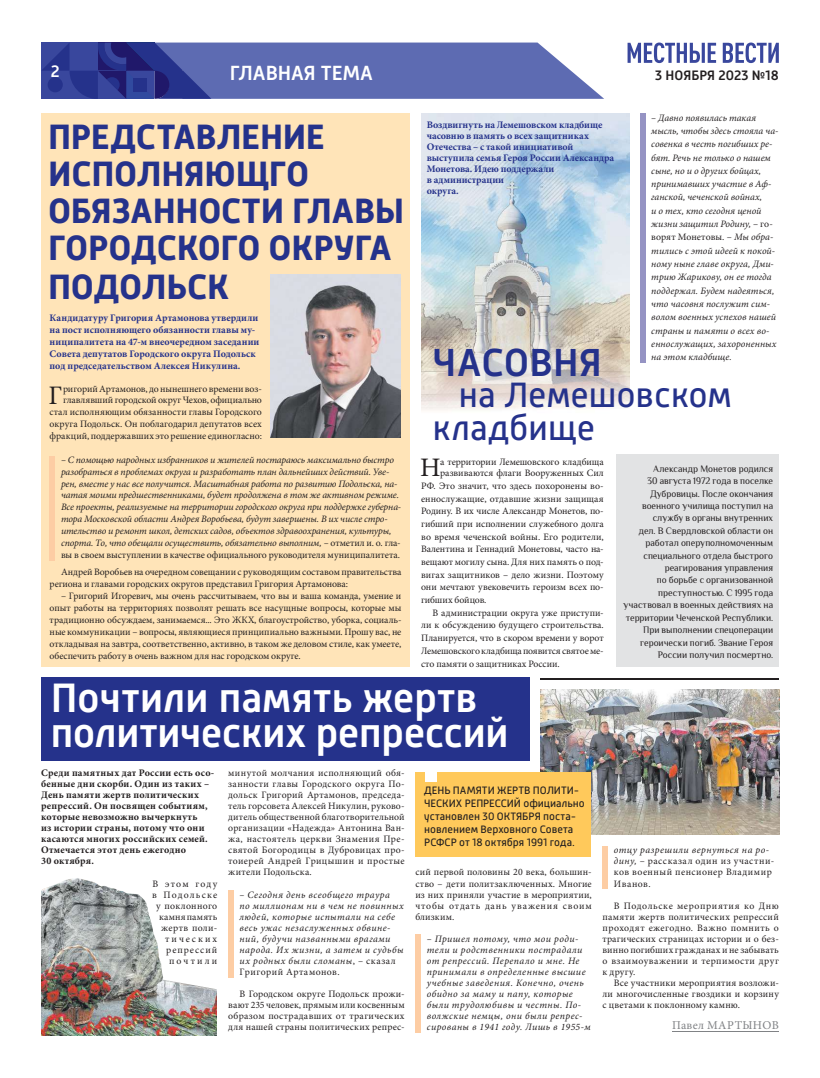
<style>
.page{position:relative;width:820px;height:1078px;background:#fff}
.page>*{position:absolute;margin:0;border:0;box-sizing:border-box;transform-origin:0 0}
.t1{font:500 42px/35px "Russia";letter-spacing:-.01em;color:#fff}
.t2{font:500 40px "Russia";letter-spacing:.01em;color:#25328b}
.t3{font:700 36px/37.3px "Russia";letter-spacing:-.01em;color:#25328b}
.t4{font:36px/33px "Russia";letter-spacing:-.01em;color:#25328b}
.t5{font:26.7px "Minion Pro";color:#231f20}
.t6{font:500 21px "Russia";color:#fff}
.t7{font:500 17px "Russia";color:#fff}
.t8{font:500 14px "Russia";color:#231f20}
.t9{font:12px "Minion Pro";letter-spacing:.03em;color:#808285}
.t10{font:11px/13px "Russia";color:#231f20}
.t11{font:700 10px/11px "Minion Pro";color:#25328b}
.t12{font:700 10px/11.1px "Minion Pro";letter-spacing:.03em;color:#231f20}
.t13{font:9.8px/11.1px "Minion Pro";letter-spacing:.005em;color:#231f20;text-align:justify}
.t14{font:italic 9.8px/13.3px "Minion Pro";color:#231f20}
.t15{font:italic 9.8px/11.1px "Minion Pro";letter-spacing:.045em;color:#231f20}
.t16{font:9.8px/12.4px "Philosopher";color:#231f20;text-align:right;scale:.95 1}
.t17{font:9.8px/11.1px "Minion Pro";letter-spacing:.055em;color:#231f20}
.t18{font:9.8px/11.1px "Minion Pro";letter-spacing:.1em;color:#231f20;text-align:right}
.s1{font-style:normal}
.s2{font-style:italic}
</style>
<div class="page">
<svg style="left:41px;top:43px;width:563px;height:56px;background:#5a66ad"></svg>
<svg style="left:722px;top:43px;width:56px;height:20px"></svg>
<svg style="left:627px;top:43px;width:88px;height:20px"></svg>
<img style="left:421px;top:113px;width:208px;height:297px">
<div style="left:41px;top:114px;width:369px;height:552px;background:#ffe4b8"></div>
<div style="left:50px;top:455px;width:5px;height:105px;background:#fdcda4"></div>
<div style="left:228px;top:890px;width:5px;height:87px;background:#fdcda4"></div>
<div style="left:415px;top:934px;width:5px;height:98px;background:#fdcda4"></div>
<div style="left:602px;top:846px;width:5px;height:42px;background:#fdcda4"></div>
<hr style="left:672px;top:1031px;width:106px;height:1px;background:#808285">
<img style="left:41px;top:878px;width:175px;height:157px">
<div style="left:41px;top:677px;width:488px;height:83px;background:#25328b"></div>
<img style="left:540px;top:689px;width:239px;height:145px">
<div style="left:415px;top:771px;width:175px;height:85px;background:#ffc95b"></div>
<div style="left:425px;top:771px;width:11px;height:10px;background:#fff"></div>
<hr style="left:540px;top:678px;width:238px;height:1px;background:#231f20">
<div style="left:616px;top:454px;width:162px;height:212px;background:#e2e3e4"></div>
<div style="left:640px;top:113px;width:5px;height:250px;background:#9593c3"></div>
<img style="left:270px;top:274px;width:130px;height:163px">
<h3 class="t7" style="left:51px;top:64px;width:10px">2</h3>
<h3 class="t8" style="left:655px;top:70px;width:125px">3 НОЯБРЯ 2023 №18</h3>
<h3 class="t6" style="left:230px;top:64px;width:144px">ГЛАВНАЯ ТЕМА</h3>
<h3 class="t3" style="left:48px;top:121px;width:357px">ПРЕДСТАВЛЕНИЕ<br>ИСПОЛНЯЮЩГО<br>ОБЯЗАННОСТИ ГЛАВЫ<br>ГОРОДСКОГО ОКРУГА<br>ПОДОЛЬСК</h3>
<p class="t11" style="left:50px;top:311px;width:211px;line-height:11.9px">Кандидатуру Григория Артамонова утвердили на пост исполняющего обязанности главы му&shy;ниципалитета на 47-м внеочередном заседании Совета депутатов Городского округа Подольск под председательством Алексея Никулина.</p>
<h3 class="t5" style="left:48px;top:379px;width:15px">Г</h3>
<p class="t13" style="left:50px;top:383px;width:214px;line-height:11.7px;text-align:right">ригорий Артамонов, до нынешнего времени воз&shy;главлявший городской округ Чехов, официально стал исполняющим обязанности главы Городского округа Подольск. Он поблагодарил депутатов всех фракций, поддержавших это решение единогласно:</p>
<p class="t14" style="left:61px;top:453px;width:341px;line-height:11.9px">– С помощью народных избранников и жителей постараюсь максимально быстро разобраться в проблемах округа и разработать план дальнейших действий. Уве&shy;рен, вместе у нас все получится. Масштабная работа по развитию Подольска, на&shy;чатая моими предшественниками, будет продолжена в том же активном режиме.<br>Все проекты, реализуемые на территории городского округа при поддержке губерна&shy;тора Московской области Андрея Воробьева, будут завершены. В их числе стро&shy;ительство и ремонт школ, детских садов, объектов здравоохранения, культуры, спорта. То, что обещали осуществить, обязательно выполним, – <span class="s1">отметил и. о. гла&shy;вы в своем выступлении в качестве официального руководителя муниципалитета.</span></p>
<p class="t13" style="left:50px;top:566px;width:353px;line-height:11.9px;text-indent:11px">Андрей Воробьев на очередном совещании с руководящим составом правительства региона и главами городских округов представил Григория Артамонова:</p>
<p class="t13" style="left:50px;top:589px;width:353px;line-height:11.9px;text-indent:11px">– Григорий Игоревич, мы очень рассчитываем, что вы и ваша команда, умение и опыт работы на территориях позволят решать все насущные вопросы, которые мы традиционно обсуждаем, занимаемся... Это ЖКХ, благоустройство, уборка, социаль&shy;ные коммуникации – вопросы, являющиеся принципиально важными. Прошу вас, не откладывая на завтра, соответственно, активно, в таком же деловом стиле, как умеете, обеспечить работу в очень важном для нас городском округе.</p>
<p class="t14" style="left:651px;top:110px;width:128px">– Давно появилась такая мысль, чтобы здесь стояла ча&shy;совенка в честь погибших ре&shy;бят. Речь не только о нашем сыне, но и о других бойцах, принимавших участие в Аф&shy;ганской, чеченской войнах,<br>и о тех, кто сегодня ценой жизни защитил Родину, <span class="s1">– го&shy;ворят Монетовы. –</span> Мы обра&shy;тились с этой идеей к покой&shy;ному ныне главе округа, Дми&shy;трию Жарикову, он ее тогда поддержал. Будем надеяться, что часовня послужит сим&shy;волом военных успехов нашей страны и памяти о всех во&shy;еннослужащих, захороненных на этом кладбище.</p>
<p class="t11" style="left:426px;top:119px;width:189px">Воздвигнуть на Лемешовском кладбище часовню в память о всех защитниках<br>Отечества – с такой инициативой выступила семья Героя России Александра<br>Монетова. Идею поддержали<br>в администрации<br>округа.</p>
<h2 class="t2" style="left:432px;top:345px;width:171px">ЧАСОВНЯ</h2>
<h3 class="t4" style="left:432px;top:381px;width:300px;text-indent:26px">на Лемешовском кладбище</h3>
<h3 class="t5" style="left:420px;top:451px;width:22px">Н</h3>
<p class="t13" style="left:440px;top:456px;width:165px">а территории Лемешовского кладбища развиваются флаги Вооруженных Сил</p>
<p class="t13" style="left:421px;top:479px;width:184px;line-height:12.7px">РФ. Это значит, что здесь похоронены во&shy;еннослужащие, отдавшие жизни защищая Родину. В их числе Александр Монетов, по&shy;гибший при исполнении служебного долга во время чеченской войны. Его родители, Валентина и Геннадий Монетовы, часто на&shy;вещают могилу сына. Для них память о под&shy;вигах защитников – дело жизни. Поэтому они мечтают увековечить героизм всех по&shy;гибших бойцов.</p>
<p class="t13" style="left:421px;top:606px;width:184px;line-height:12.7px;text-indent:11px">В администрации округа уже приступи&shy;ли к обсуждению будущего строительства.<br>Планируется, что в скором времени у ворот Лемешовского кладбища появится святое ме&shy;сто памяти о защитниках России.</p>
<p class="t16" style="left:623px;top:462px;width:159px">Александр Монетов родился<br>30 августа 1972 года в поселке<br>Дубровицы. После окончания военного училища поступил на службу в органы внутренних<br>дел. В Свердловской области он работал оперуполномоченным специального отдела быстрого реагирования управления<br>по борьбе с организованной преступностью. С 1995 года участвовал в военных действиях на территории Чеченской Республики.<br>При выполнении спецоперации героически погиб. Звание Героя<br>России получил посмертно.</p>
<h1 class="t1" style="left:50px;top:683px;width:460px">Почтили память жертв политических репрессий</h1>
<p class="t12" style="left:41px;top:766px;width:175px">Среди памятных дат России есть осо&shy;бенные дни скорби. Один из таких –<br>День памяти жертв политических репрессий. Он посвящен событиям, которые невозможно вычеркнуть<br>из истории страны, потому что они касаются многих российских семей.<br>Отмечается этот день ежегодно<br>30 октября.</p>
<p class="t18" style="left:152px;top:877px;width:67px">В этом году в Подольске у поклонного камня память жертв поли&shy;тических репрессий почтили</p>
<p class="t13" style="left:228px;top:766px;width:178px">минутой молчания исполняющий обя&shy;занности главы Городского округа По&shy;дольск Григорий Артамонов, председа&shy;тель горсовета Алексей Никулин, руково&shy;дитель общественной благотворительной организации «Надежда» Антонина Ван&shy;жа, настоятель церкви Знамения Пре&shy;святой Богородицы в Дубровицах про&shy;тоиерей Андрей Грицышин и простые жители Подольска.</p>
<p class="t15" style="left:239px;top:888px;width:165px">– Сегодня день всеобщего траура<br>по миллионам ни в чем не повинных людей, которые испытали на себе весь ужас незаслуженных обвине&shy;ний, будучи названными врагами народа. Их жизни, а затем и судьбы их родных были сломаны<span class="s1">, – сказал<br>Григорий Артамонов.</span></p>
<p class="t13" style="left:228px;top:987px;width:178px;text-indent:11px">В Городском округе Подольск прожи&shy;вают 235 человек, прямым или косвенным образом пострадавших от трагических для нашей страны политических репрес-</p>
<p class="t10" style="left:424px;top:784px;width:162px">ДЕНЬ ПАМЯТИ ЖЕРТВ ПОЛИТИ-<br>ЧЕСКИХ РЕПРЕССИЙ официально установлен 30 ОКТЯБРЯ поста&shy;новлением Верховного Совета<br>РСФСР от 18 октября 1991 года.</p>
<p class="t13" style="left:415px;top:866px;width:178px">сий первой половины 20 века, большин&shy;ство – дети политзаключенных. Многие из них приняли участие в мероприятии, чтобы отдать дань уважения своим близким.</p>
<p class="t15" style="left:426px;top:932px;width:165px">– Пришел потому, что мои роди&shy;тели и родственники пострадали от репрессий. Перепало и мне. Не принимали в определенные высшие учебные заведения. Конечно, очень обидно за маму и папу, которые были трудолюбивы и честны. По&shy;волжские немцы, они были репрес&shy;сированы в 1941 году. Лишь в 1955-м</p>
<p class="t17" style="left:613px;top:844px;width:162px"><span class="s2">отцу разрешили вернуться на ро&shy;дину,</span> – рассказал один из участни&shy;ков военный пенсионер Владимир<br>Иванов.</p>
<p class="t13" style="left:602px;top:899px;width:178px;text-indent:11px">В Подольске мероприятия ко Дню памяти жертв политических репрессий проходят ежегодно. Важно помнить о трагических страницах истории и о без&shy;винно погибших гражданах и не забывать о взаимоуважении и терпимости друг к другу.</p>
<p class="t13" style="left:602px;top:976px;width:178px;text-indent:11px">Все участники мероприятия возложи&shy;ли многочисленные гвоздики и корзину с цветами к поклонному камню.</p>
<p class="t9" style="left:671px;top:1017px;width:108px">Павел МАРТЫНОВ</p>
</div>
